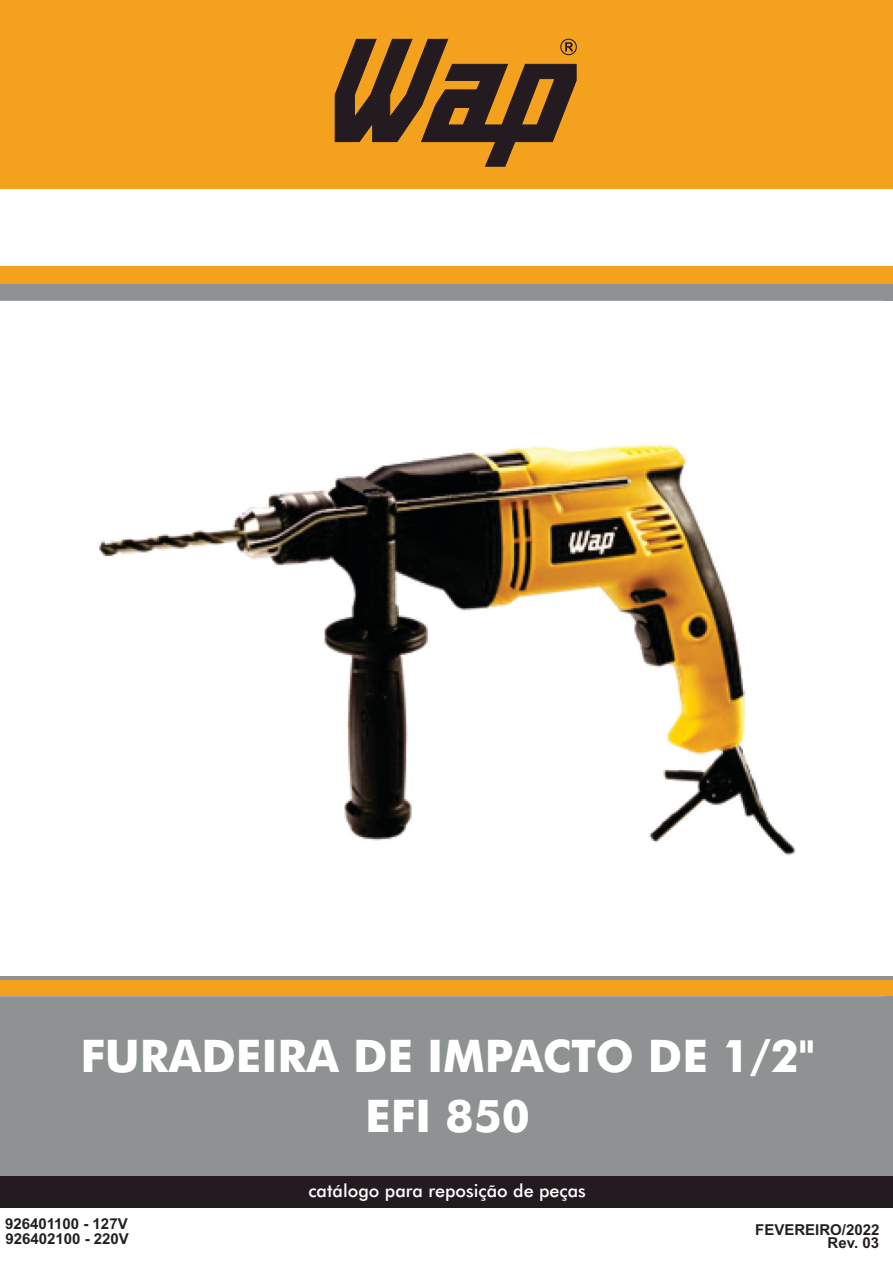
<style>
.page{position:relative;width:893px;height:1262px;background:#fff}
.page>*{position:absolute;margin:0;border:0;box-sizing:border-box;transform-origin:0 0}
.t1{font:700 45px/60px "Futura BT";color:#fff;text-align:center}
.t2{font:500 18px "Futura BT";color:#fff}
.t3{font:700 15px/15.5px "Arial";color:#231f20}
</style>
<div class="page">
<div style="left:0;top:54px;width:893px;height:1153px;background:#8f9292"></div>
<div style="left:0;top:0;width:893px;height:283px;background:#f4a11e"></div>
<div style="left:0;top:301px;width:893px;height:675px;background:#fff"></div>
<div style="left:0;top:189px;width:893px;height:77px;background:#fff"></div>
<div style="left:0;top:980px;width:892px;height:16px;background:#f4a11e"></div>
<div style="left:560px;top:39px;width:17px;height:16px;border:1px solid #241b21;border-radius:50%"></div>
<svg style="left:335px;top:39px;width:241px;height:127px"></svg>
<div style="left:0;top:1176px;width:893px;height:31px;background:#241b21"></div>
<img style="left:99px;top:444px;width:696px;height:412px">
<h1 class="t1" style="left:80px;top:1030px;width:735px">FURADEIRA DE IMPACTO DE 1/2"<br>EFI 850</h1>
<p class="t3" style="left:5px;top:1217px;width:125px">926401100 - 127V<br>926402100 - 220V</p>
<p class="t2" style="left:308px;top:1183px;width:279px">catálogo para reposição de peças</p>
<p class="t3" style="left:755px;top:1224px;width:126px;line-height:13.2px;text-align:right">FEVEREIRO/2022<br>Rev. 03</p>
</div>
